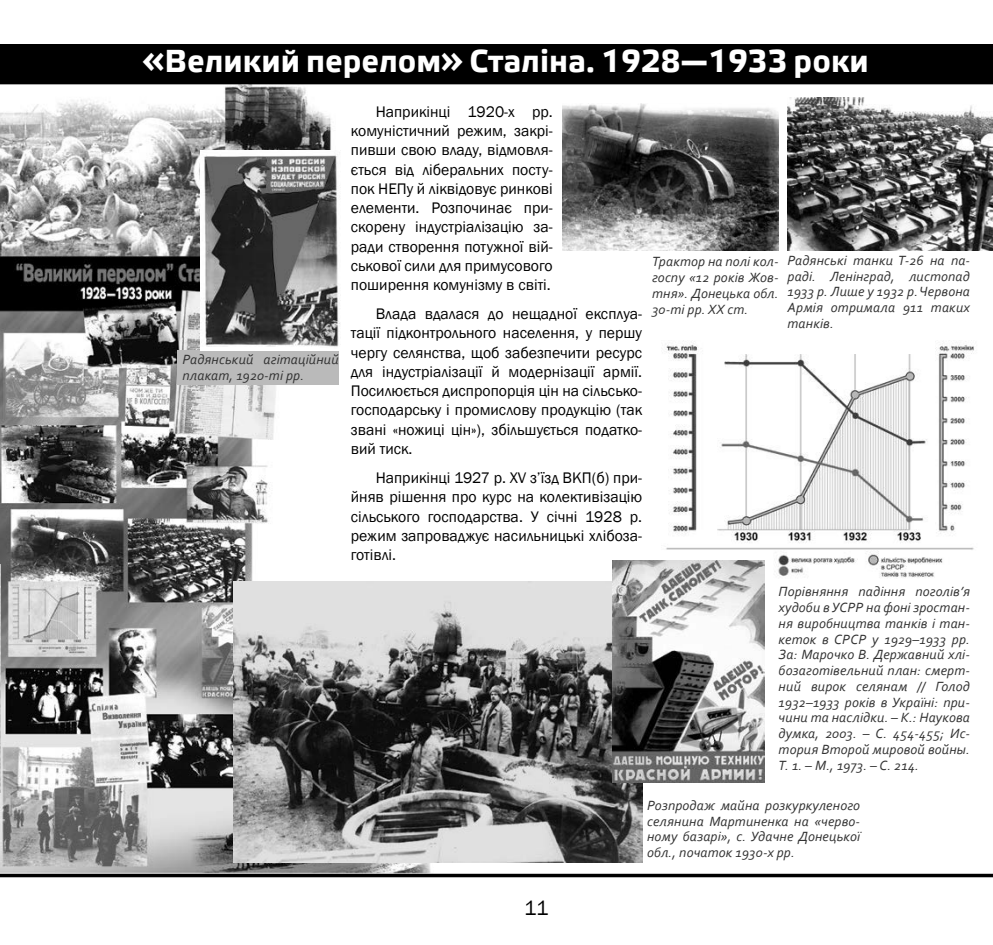
<style>
.page{position:relative;width:993px;height:945px;background:#fff}
.page>*{position:absolute;margin:0;border:0;box-sizing:border-box;transform-origin:0 0}
.t1{font:700 31.5px "Elektra Text Pro";color:#fff}
.t2{font:21px "Franklin Gothic";color:#000}
.t3{font:15.75px/19.2px "Franklin Gothic";color:#000;text-align:justify}
.t4{font:italic 14px/15.8px "Corbel";letter-spacing:.01em;color:#333;text-align:justify}
</style>
<div class="page">
<img style="left:0;top:84px;width:438px;height:790px">
<img style="left:0;top:565px;width:1px;height:228px">
<hr style="left:0;top:81px;width:992px;height:3px;background:#000">
<div style="left:177px;top:350px;width:161px;height:34px;background:#bababa"></div>
<div style="left:0;top:44px;width:992px;height:39px;background:#000"></div>
<img style="left:562px;top:103px;width:216px;height:147px">
<img style="left:787px;top:98px;width:205px;height:152px">
<img style="left:666px;top:340px;width:308px;height:240px">
<hr style="left:0;top:874px;width:992px;height:3px;background:#000">
<img style="left:233px;top:581px;width:409px;height:281px">
<img style="left:200px;top:150px;width:140px;height:200px">
<img style="left:612px;top:560px;width:152px;height:223px">
<h1 class="t1" style="left:142px;top:43px;width:727px">«Великий перелом» Сталіна. 1928—1933 роки</h1>
<p class="t4" style="left:182px;top:352px;width:158px">Радянський агітаційний плакат, 1920-ті рр.</p>
<p class="t3" style="left:351px;top:102px;width:203px;text-indent:25px">Наприкінці 1920-х рр. комуністичний режим, закрі&shy;пивши свою владу, відмовля&shy;ється від ліберальних посту&shy;пок НЕПу й ліквідовує ринкові елементи. Розпочинає при&shy;скорену індустріалізацію за&shy;ради створення потужної вій&shy;ськової сили для примусового поширення комунізму в світі.</p>
<p class="t3" style="left:351px;top:305px;width:293px;text-indent:25px">Влада вдалася до нещадної експлуа&shy;тації підконтрольного населення, у першу чергу селянства, щоб забезпечити ресурс для індустріалізації й модернізації армії.<br>Посилюється диспропорція цін на сільсько&shy;господарську і промислову продукцію (так звані «ножиці цін»), збільшується податко&shy;вий тиск.</p>
<p class="t3" style="left:351px;top:469px;width:293px;text-indent:25px">Наприкінці 1927 р. XV з’їзд ВКП(б) при&shy;йняв рішення про курс на колективізацію сільського господарства. У січні 1928 р. режим запроваджує насильницькі хлібоза&shy;готівлі.</p>
<p class="t4" style="left:651px;top:253px;width:128px">Трактор на полі кол&shy;госпу «12 років Жов&shy;тня». Донецька обл.<br>30-ті рр. ХХ ст.</p>
<p class="t4" style="left:787px;top:252px;width:184px">Радянські танки Т-26 на па&shy;раді. Ленінград, листопад 1933 р. Лише у 1932 р. Червона Армія отримала 911 таких танків.</p>
<p class="t4" style="left:778px;top:583px;width:193px">Порівняння падіння поголів’я худоби в УСРР на фоні зростан&shy;ня виробництва танків і тан&shy;кеток в СРСР у 1929–1933 рр.<br>За: Марочко В. Державний хлі&shy;бозаготівельний план: смерт&shy;ний вирок селянам // Голод 1932–1933 років в Україні: при&shy;чини та наслідки. – К.: Наукова думка, 2003. – С. 454-455; Ис&shy;тория Второй мировой войны.<br>Т. 1. – М., 1973. – С. 214.</p>
<p class="t4" style="left:647px;top:797px;width:214px">Розпродаж майна розкуркуленого селянина Мартиненка на «черво&shy;ному базарі», с. Удачне Донецької обл., початок 1930-х рр.</p>
<h2 class="t2" style="left:524px;top:895px;width:26px">11</h2>
</div>
